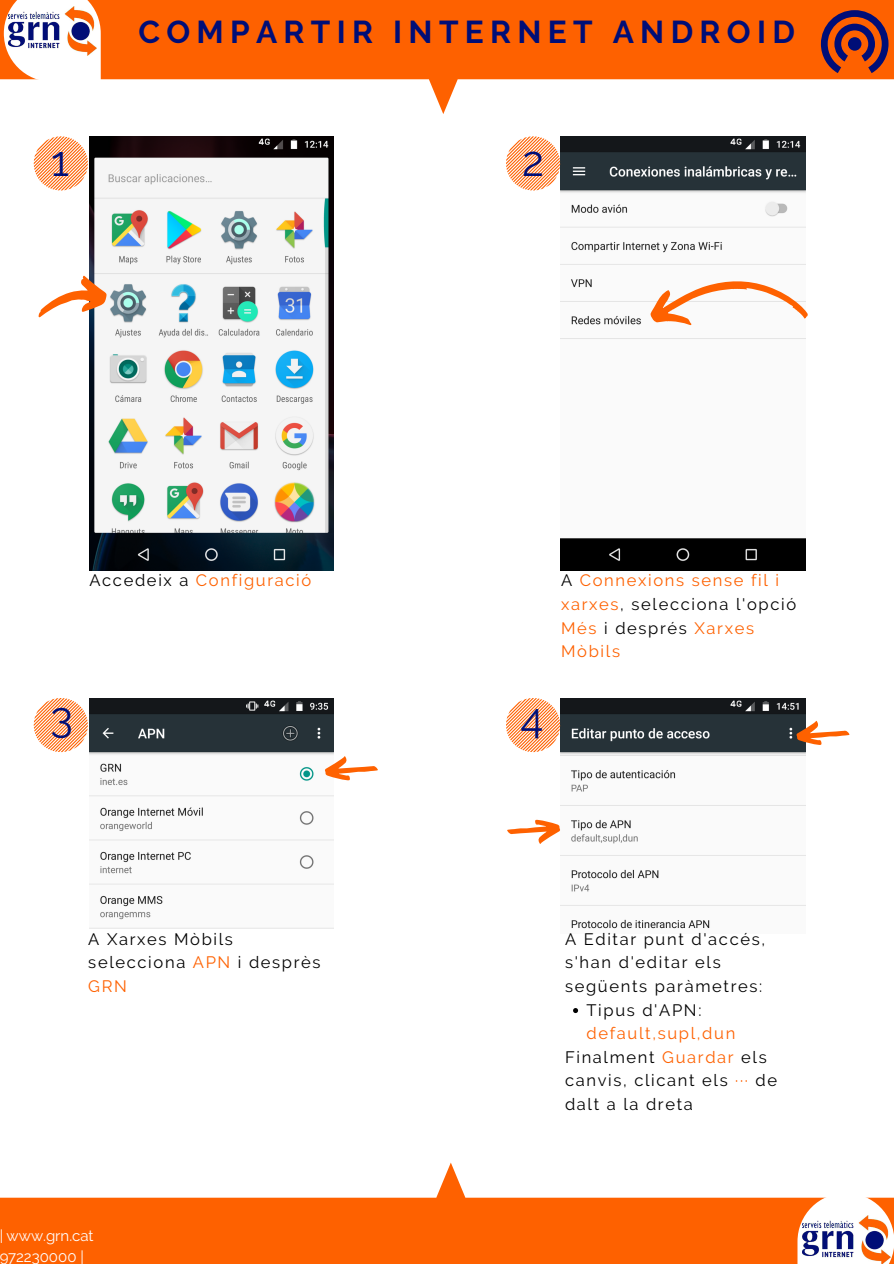
<style>
.page{position:relative;width:894px;height:1264px;background:#fff}
.page>*{position:absolute;margin:0;border:0;box-sizing:border-box;transform-origin:0 0}
.t1{font:42px "Raleway";color:#000e77}
.t2{font:700 31.5px "Raleway";letter-spacing:.2em;color:#000e77}
.t3{font:16.5px/23.5px "Raleway";letter-spacing:.1em;color:#000}
.t4{font:16.5px/23.7px "Raleway";letter-spacing:.1em;color:#fe6100}
.t5{font:15px/20.2px "Raleway";color:#fff}
.s1{color:#000}
.s2{color:#fe6100}
</style>
<div class="page">
<svg style="left:0;top:0;width:893px;height:114px;fill:#fe6100"></svg>
<img style="left:89px;top:136px;width:245px;height:434px">
<img style="left:560px;top:136px;width:244px;height:434px">
<img style="left:89px;top:698px;width:245px;height:230px">
<img style="left:560px;top:698px;width:244px;height:231px">
<svg style="left:34px;top:136px;width:54px;height:54px"></svg>
<svg style="left:506px;top:136px;width:54px;height:54px"></svg>
<svg style="left:34px;top:698px;width:54px;height:54px"></svg>
<svg style="left:506px;top:698px;width:54px;height:54px"></svg>
<svg style="left:4px;top:0;width:97px;height:82px"></svg>
<img style="left:9px;top:6px;width:88px;height:50px">
<svg style="left:324px;top:756px;width:54px;height:24px"></svg>
<svg style="left:507px;top:819px;width:53px;height:25px"></svg>
<svg style="left:820px;top:10px;width:68px;height:63px;background:#923d32"></svg>
<svg style="left:38px;top:275px;width:69px;height:42px"></svg>
<svg style="left:647px;top:273px;width:161px;height:59px"></svg>
<svg style="left:573px;top:1008px;width:5px;height:5px"></svg>
<svg style="left:0;top:1162px;width:797px;height:101px;fill:#fe6100"></svg>
<svg style="left:797px;top:1197px;width:96px;height:66px"></svg>
<img style="left:802px;top:1215px;width:87px;height:48px">
<svg style="left:796px;top:720px;width:53px;height:25px"></svg>
<h2 class="t2" style="left:138px;top:14px;width:658px">COMPARTIR INTERNET ANDROID</h2>
<h1 class="t1" style="left:51px;top:136px;width:19px">1</h1>
<h1 class="t1" style="left:522px;top:136px;width:23px">2</h1>
<p class="t4" style="left:89px;top:568px;width:223px"><span class="s1">Accedeix a</span> Configuració</p>
<p class="t4" style="left:561px;top:568px;width:236px"><span class="s1">A</span> Connexions sense fil i xarxes<span class="s1">, selecciona l'opció<br></span>Més <span class="s1">i després</span> Xarxes<br>Mòbils</p>
<h1 class="t1" style="left:51px;top:692px;width:24px">3</h1>
<h1 class="t1" style="left:520px;top:693px;width:24px">4</h1>
<p class="t3" style="left:88px;top:927px;width:234px">A Xarxes Mòbils selecciona <span class="s2">APN</span> i desprès<br><span class="s2">GRN</span></p>
<p class="t5" style="left:-1px;top:1225px;width:96px">| www.grn.cat<br>972230000 |</p>
<p class="t3" style="left:565px;top:927px;width:201px">A Editar punt d'accés,</p>
<p class="t3" style="left:565px;top:950px;width:157px">s'han d'editar els</p>
<p class="t3" style="left:565px;top:974px;width:199px">següents paràmetres:</p>
<p class="t3" style="left:586px;top:997px;width:116px">Tipus d'APN:</p>
<p class="t3" style="left:565px;top:1021px;width:213px;text-indent:21px"><span class="s2">default,supl,dun<br></span>Finalment <span class="s2">Guardar</span> els canvis, clicant els <span class="s2">···</span> de dalt a la dreta</p>
</div>
